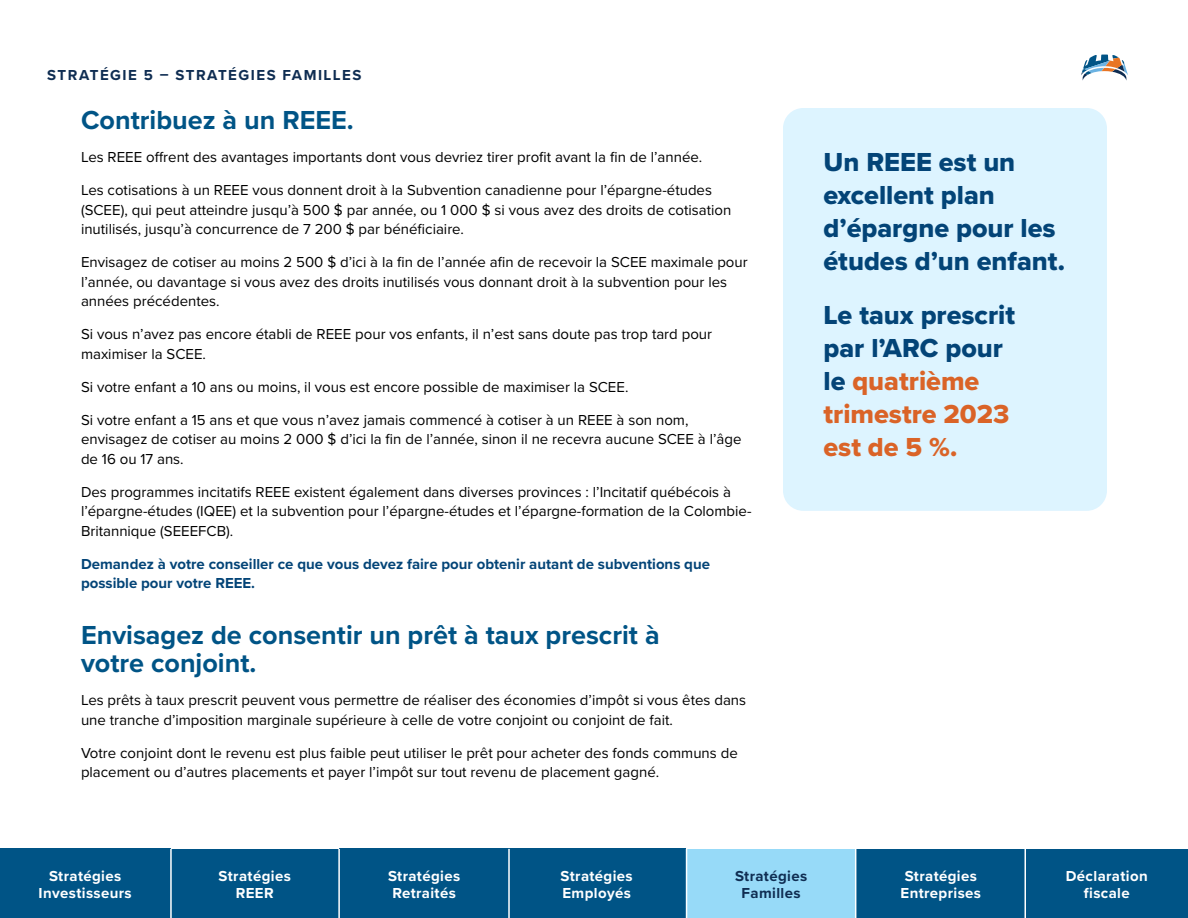
<style>
.page{position:relative;width:1188px;height:918px;background:#fff}
.page>*{position:absolute;margin:0;border:0;box-sizing:border-box;transform-origin:0 0}
.t1{font:700 27px/28.5px "Proxima Nova";color:#005486}
.quote{font:27px/33px "Proxima Nova Extrabld";color:#da6327}
.quote-2{font:27px/33px "Proxima Nova Extrabld";color:#034477}
.body_copy{font:15px/19.5px "Proxima Nova";color:#000}
.t2{font:700 15px/16.5px "Proxima Nova";letter-spacing:.025em;color:#fff}
.body_copy-2{font:700 15px/19.5px "Proxima Nova";color:#034477}
.t3{font:700 15px "Proxima Nova";letter-spacing:.095em;color:#0f2d52}
.t4{font:700 15px/16.5px "Proxima Nova";letter-spacing:.025em;color:#0f2d52;text-align:center}
.s1{color:#034477}
</style>
<div class="page">
<div style="left:783px;top:108px;width:324px;height:403px;background:#ddf4ff;border-radius:20px"></div>
<div style="left:686px;top:849px;width:170px;height:69px;background:#97daf8"></div>
<div style="left:507px;top:849px;width:179px;height:69px;background:#005486"></div>
<div style="left:339px;top:849px;width:170px;height:69px;background:#005486"></div>
<div style="left:170px;top:849px;width:170px;height:69px;background:#005486"></div>
<div style="left:0;top:849px;width:170px;height:69px;background:#005486"></div>
<div style="left:856px;top:849px;width:170px;height:69px;background:#005486"></div>
<div style="left:1026px;top:849px;width:162px;height:69px;background:#005486"></div>
<hr style="left:170px;top:849px;width:2px;height:69px;background:#fff">
<hr style="left:338px;top:849px;width:2px;height:69px;background:#fff">
<hr style="left:508px;top:849px;width:2px;height:69px;background:#fff">
<hr style="left:686px;top:849px;width:1px;height:69px;background:#fff">
<hr style="left:855px;top:849px;width:1px;height:69px;background:#fff">
<hr style="left:1024px;top:849px;width:2px;height:69px;background:#fff">
<svg style="left:1081px;top:55px;width:47px;height:26px"></svg>
<p class="t3" style="left:47px;top:63px;width:316px">STRATÉGIE 5 – STRATÉGIES FAMILLES</p>
<h3 class="t1" style="left:81px;top:105px;width:274px">Contribuez à un REEE.</h3>
<p class="body_copy" style="left:81px;top:147px;width:623px">Les REEE offrent des avantages importants dont vous devriez tirer profit avant la fin de l’année.</p>
<p class="body_copy" style="left:81px;top:180px;width:652px">Les cotisations à un REEE vous donnent droit à la Subvention canadienne pour l’épargne-études (SCEE), qui peut atteindre jusqu’à 500 $ par année, ou 1 000 $ si vous avez des droits de cotisation inutilisés, jusqu’à concurrence de 7 200 $ par bénéficiaire.</p>
<p class="body_copy" style="left:81px;top:252px;width:668px">Envisagez de cotiser au moins 2 500 $ d’ici à la fin de l’année afin de recevoir la SCEE maximale pour l’année, ou davantage si vous avez des droits inutilisés vous donnant droit à la subvention pour les années précédentes.</p>
<p class="body_copy" style="left:81px;top:324px;width:633px">Si vous n’avez pas encore établi de REEE pour vos enfants, il n’est sans doute pas trop tard pour maximiser la SCEE.</p>
<p class="body_copy" style="left:81px;top:376px;width:549px">Si votre enfant a 10 ans ou moins, il vous est encore possible de maximiser la SCEE.</p>
<p class="body_copy" style="left:81px;top:409px;width:662px">Si votre enfant a 15 ans et que vous n’avez jamais commencé à cotiser à un REEE à son nom, envisagez de cotiser au moins 2 000 $ d’ici la fin de l’année, sinon il ne recevra aucune SCEE à l’âge de 16 ou 17 ans.</p>
<p class="body_copy" style="left:81px;top:481px;width:672px">Des programmes incitatifs REEE existent également dans diverses provinces : l’Incitatif québécois à l’épargne-études (IQEE) et la subvention pour l’épargne-études et l’épargne-formation de la Colombie-<br>Britannique (SEEEFCB).</p>
<p class="body_copy-2" style="left:81px;top:554px;width:631px">Demandez à votre conseiller ce que vous devez faire pour obtenir autant de subventions que possible pour votre REEE.</p>
<h3 class="t1" style="left:81px;top:620px;width:580px">Envisagez de consentir un prêt à taux prescrit à votre conjoint.</h3>
<p class="body_copy" style="left:81px;top:690px;width:667px">Les prêts à taux prescrit peuvent vous permettre de réaliser des économies d’impôt si vous êtes dans une tranche d’imposition marginale supérieure à celle de votre conjoint ou conjoint de fait.</p>
<p class="body_copy" style="left:81px;top:742px;width:658px">Votre conjoint dont le revenu est plus faible peut utiliser le prêt pour acheter des fonds communs de placement ou d’autres placements et payer l’impôt sur tout revenu de placement gagné.</p>
<p class="quote-2" style="left:824px;top:145px;width:243px">Un REEE est un excellent plan d’épargne pour les études d’un enfant.</p>
<p class="quote" style="left:824px;top:298px;width:193px"><span class="s1">Le taux prescrit par l’ARC pour le</span> quatrième trimestre 2023 est de 5 %.</p>
<p class="t2" style="left:39px;top:868px;width:95px;text-align:center">Stratégies<br>Investisseurs</p>
<p class="t2" style="left:901px;top:868px;width:82px">Stratégies<br>Entreprises</p>
<p class="t2" style="left:1066px;top:868px;width:83px;text-align:center">Déclaration fiscale</p>
<p class="t2" style="left:388px;top:868px;width:74px">Stratégies<br>Retraités</p>
<p class="t2" style="left:561px;top:868px;width:74px">Stratégies<br>Employés</p>
<p class="t2" style="left:219px;top:868px;width:74px;text-align:center">Stratégies<br>REER</p>
<p class="t4" style="left:735px;top:868px;width:74px">Stratégies<br>Familles</p>
</div>
